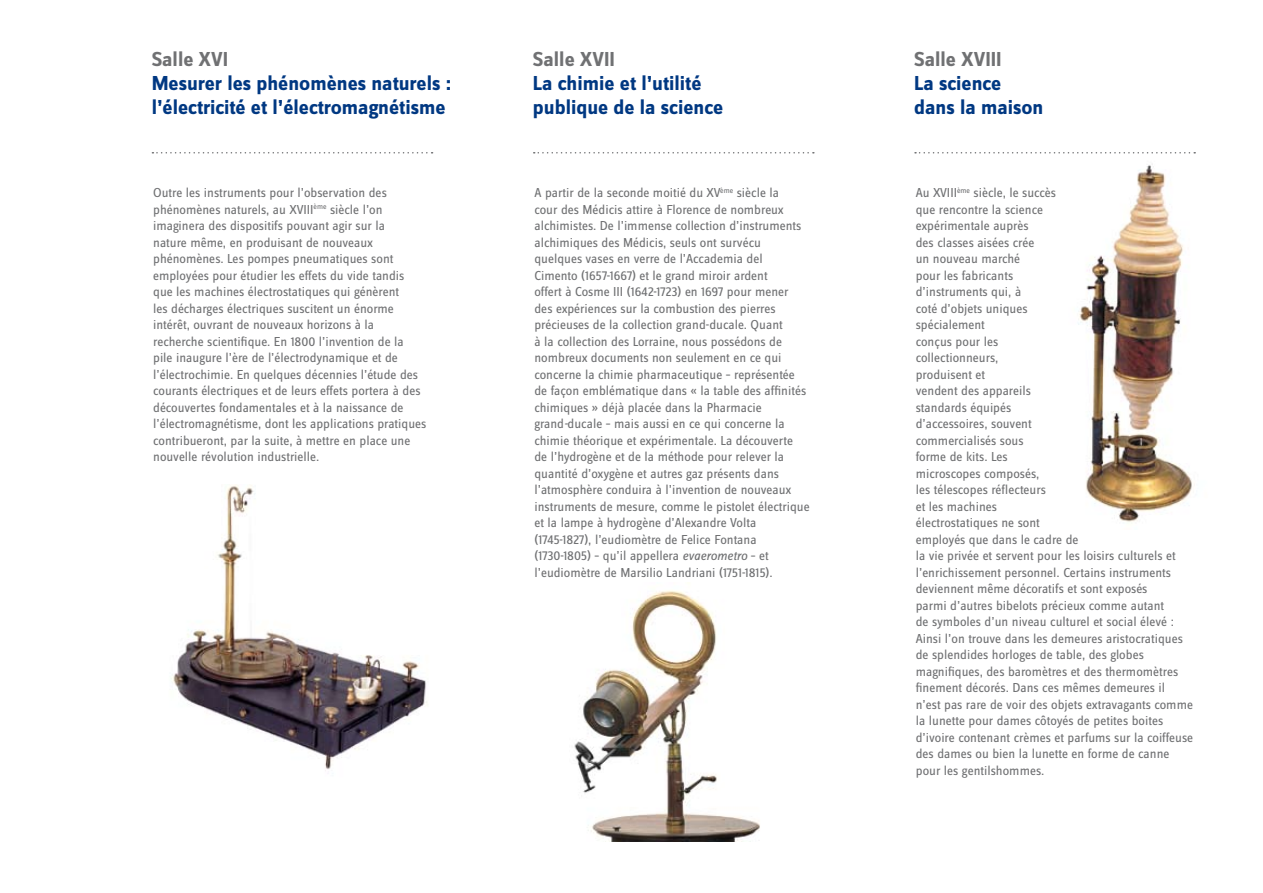
<style>
.page{position:relative;width:1263px;height:893px;background:#fff}
.page>*{position:absolute;margin:0;border:0;box-sizing:border-box;transform-origin:0 0}
.t1{font:700 21px/24px "Zine Sans Dis";color:#003882}
.t2{font:700 21px "Zine Sans Dis";color:#707173}
.t3{font:13.5px/16.5px "Zine Sans Dis";color:#707173}
.s1{font-style:italic}
</style>
<div class="page">
<img style="left:574px;top:590px;width:186px;height:252px">
<img style="left:171px;top:485px;width:257px;height:286px">
<img style="left:1078px;top:152px;width:118px;height:370px">
<svg style="left:152px;top:152px;width:281px;height:2px"></svg>
<svg style="left:534px;top:152px;width:280px;height:2px"></svg>
<svg style="left:915px;top:152px;width:280px;height:2px"></svg>
<h1 class="t2" style="left:152px;top:48px;width:78px">Salle XVI</h1>
<h1 class="t1" style="left:152px;top:72px;width:301px">Mesurer les phénomènes naturels : l’électricité et l’électromagnétisme</h1>
<h1 class="t2" style="left:533px;top:48px;width:84px">Salle XVII</h1>
<h1 class="t1" style="left:533px;top:72px;width:192px">La chimie et l’utilité publique de la science</h1>
<h1 class="t2" style="left:914px;top:48px;width:89px">Salle XVIII</h1>
<h1 class="t1" style="left:914px;top:72px;width:131px">La science dans la maison</h1>
<p class="t3" style="left:153px;top:185px;width:275px">Outre les instruments pour l’observation des phénomènes naturels, au XVIII<sup>ème</sup> siècle l’on imaginera des dispositifs pouvant agir sur la<br>nature même, en produisant de nouveaux phénomènes. Les pompes pneumatiques sont employées pour étudier les effets du vide tandis que les machines électrostatiques qui génèrent<br>les décharges électriques suscitent un énorme intérêt, ouvrant de nouveaux horizons à la recherche scientifique. En 1800 l’invention de la pile inaugure l’ère de l’électrodynamique et de l’électrochimie. En quelques décennies l’étude des courants électriques et de leurs effets portera à des découvertes fondamentales et à la naissance de l’électromagnétisme, dont les applications pratiques contribueront, par la suite, à mettre en place une nouvelle révolution industrielle.</p>
<p class="t3" style="left:534px;top:185px;width:277px">A partir de la seconde moitié du XV<sup>ème</sup> siècle la<br>cour des Médicis attire à Florence de nombreux alchimistes. De l’immense collection d’instruments alchimiques des Médicis, seuls ont survécu quelques vases en verre de l’Accademia del<br>Cimento (1657-1667) et le grand miroir ardent<br>offert à Cosme III (1642-1723) en 1697 pour mener des expériences sur la combustion des pierres précieuses de la collection grand-ducale. Quant<br>à la collection des Lorraine, nous possédons de nombreux documents non seulement en ce qui concerne la chimie pharmaceutique – représentée de façon emblématique dans « la table des affinités chimiques » déjà placée dans la Pharmacie grand<span class="s1">-</span>ducale – mais aussi en ce qui concerne la chimie théorique et expérimentale. La découverte<br>de l’hydrogène et de la méthode pour relever la quantité d’oxygène et autres gaz présents dans l’atmosphère conduira à l’invention de nouveaux instruments de mesure, comme le pistolet électrique et la lampe à hydrogène d’Alexandre Volta (1745-1827), l’eudiomètre de Felice Fontana (1730-1805) – qu’il appellera <span class="s1">evaerometro</span> – et l’eudiomètre de Marsilio Landriani (1751-1815).</p>
<p class="t3" style="left:916px;top:185px;width:279px">Au XVIII<sup>ème</sup> siècle, le succès<br>que rencontre la science<br>expérimentale auprès<br>des classes aisées crée<br>un nouveau marché<br>pour les fabricants<br>d’instruments qui, à<br>coté d’objets uniques<br>spécialement<br>conçus pour les<br>collectionneurs,<br>produisent et<br>vendent des appareils<br>standards équipés<br>d’accessoires, souvent<br>commercialisés sous<br>forme de kits. Les<br>microscopes composés,<br>les télescopes réflecteurs<br>et les machines<br>électrostatiques ne sont<br>employés que dans le cadre de<br>la vie privée et servent pour les loisirs culturels et l’enrichissement personnel. Certains instruments deviennent même décoratifs et sont exposés<br>parmi d’autres bibelots précieux comme autant<br>de symboles d’un niveau culturel et social élevé :<br>Ainsi l’on trouve dans les demeures aristocratiques de splendides horloges de table, des globes magnifiques, des baromètres et des thermomètres finement décorés. Dans ces mêmes demeures il n’est pas rare de voir des objets extravagants comme la lunette pour dames côtoyés de petites boites d’ivoire contenant crèmes et parfums sur la coiffeuse des dames ou bien la lunette en forme de canne pour les gentilshommes.</p>
</div>
